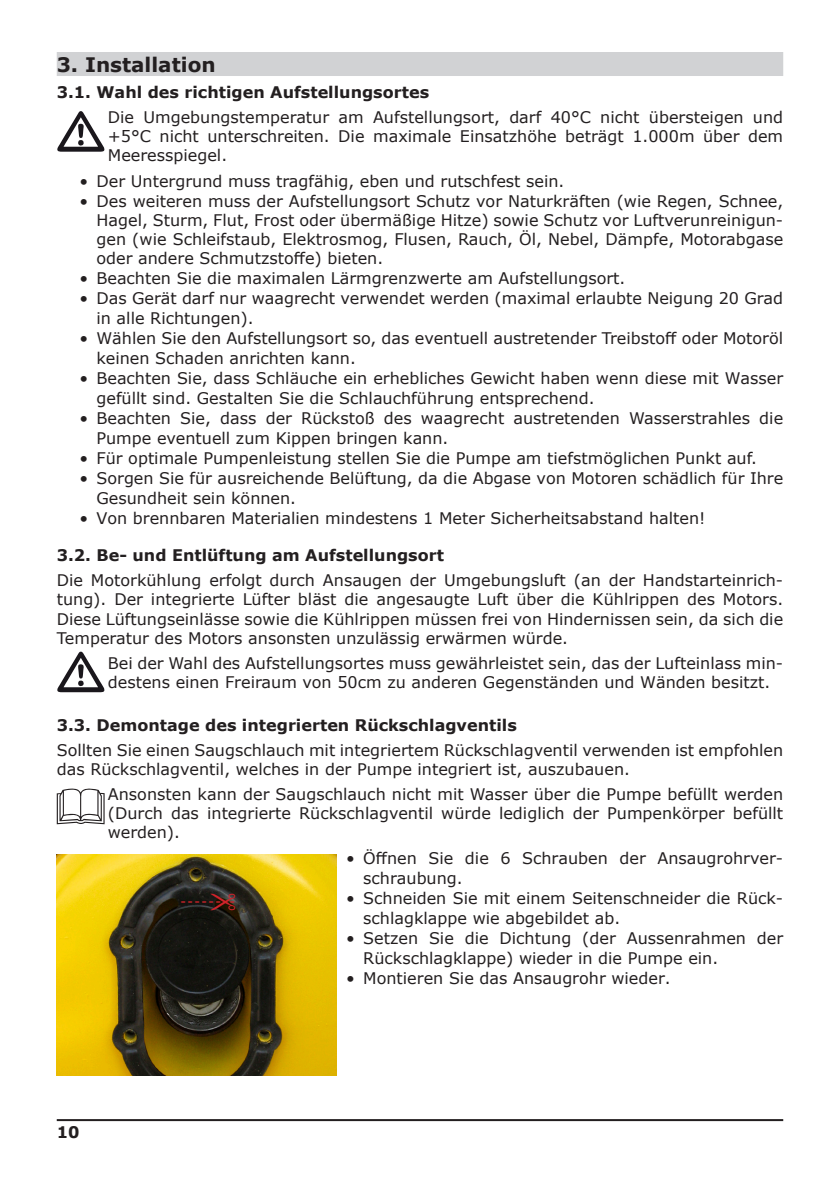
<style>
.page{position:relative;width:840px;height:1191px;background:#fff}
.page>*{position:absolute;margin:0;border:0;box-sizing:border-box;transform-origin:0 0}
.Hauptüberschrift{font:700 20px "Verdana";color:#231f20}
.Stdtxt__Punkt{font:16px/20px "Verdana";color:#231f20}
.Standardtext_mit_Pun{font:16px/20px "Verdana";color:#231f20}
.Stdtxt__kl_Symbol{font:16px/19.2px "Verdana";color:#231f20;text-align:justify}
.Stdtxt{font:16px/19.2px "Verdana";color:#231f20;text-align:justify}
.Subüberschrift{font:700 16px "Verdana";color:#231f20}
</style>
<div class="page">
<hr style="left:57px;top:1119px;width:725px;height:2px;background:#231f20">
<div style="left:57px;top:52px;width:725px;height:24px;background:#d1d2d4"></div>
<svg style="left:57px;top:111px;width:47px;height:41px"></svg>
<svg style="left:57px;top:651px;width:47px;height:41px"></svg>
<svg style="left:57px;top:788px;width:47px;height:36px"></svg>
<img style="left:57px;top:855px;width:279px;height:220px">
<svg style="left:181px;top:893px;width:54px;height:17px"></svg>
<p class="Hauptüberschrift" style="left:57px;top:51px;width:160px">3. Installation</p>
<p class="Subüberschrift" style="left:57px;top:81px;width:373px">3.1. Wahl des richtigen Aufstellungsortes</p>
<p class="Stdtxt__kl_Symbol" style="left:108px;top:107px;width:676px">Die Umgebungstemperatur am Aufstellungsort, darf 40°C nicht übersteigen und +5°C nicht unterschreiten. Die maximale Einsatzhöhe beträgt 1.000m über dem Meeresspiegel.</p>
<p class="Stdtxt__Punkt" style="left:79px;top:171px;width:486px">• Der Untergrund muss tragfähig, eben und rutschfest sein.</p>
<p class="Stdtxt__Punkt" style="left:96px;top:191px;width:688px;line-height:19.2px;text-align:justify;text-indent:-17px">• Des weiteren muss der Aufstellungsort Schutz vor Naturkräften (wie Regen, Schnee, Hagel, Sturm, Flut, Frost oder übermäßige Hitze) sowie Schutz vor Luftverunreinigun&shy;gen (wie Schleifstaub, Elektrosmog, Flusen, Rauch, Öl, Nebel, Dämpfe, Motorabgase oder andere Schmutzstoffe) bieten.</p>
<p class="Stdtxt__Punkt" style="left:79px;top:268px;width:547px">• Beachten Sie die maximalen Lärmgrenzwerte am Aufstellungsort.</p>
<p class="Standardtext_mit_Pun" style="left:96px;top:288px;width:687px;text-indent:-17px">• Das Gerät darf nur waagrecht verwendet werden (maximal erlaubte Neigung 20 Grad in alle Richtungen).</p>
<p class="Standardtext_mit_Pun" style="left:96px;top:328px;width:687px;text-indent:-17px">• Wählen Sie den Aufstellungsort so, das eventuell austretender Treibstoff oder Motoröl keinen Schaden anrichten kann.</p>
<p class="Standardtext_mit_Pun" style="left:96px;top:368px;width:688px;text-indent:-17px">• Beachten Sie, dass Schläuche ein erhebliches Gewicht haben wenn diese mit Wasser gefüllt sind. Gestalten Sie die Schlauchführung entsprechend.</p>
<p class="Stdtxt__Punkt" style="left:96px;top:408px;width:687px;text-indent:-17px">• Beachten Sie, dass der Rückstoß des waagrecht austretenden Wasserstrahles die<br>Pumpe eventuell zum Kippen bringen kann.</p>
<p class="Stdtxt__Punkt" style="left:79px;top:448px;width:678px">• Für optimale Pumpenleistung stellen Sie die Pumpe am tiefstmöglichen Punkt auf.</p>
<p class="Standardtext_mit_Pun" style="left:96px;top:468px;width:688px;text-indent:-17px">• Sorgen Sie für ausreichende Belüftung, da die Abgase von Motoren schädlich für Ihre<br>Gesundheit sein können.</p>
<p class="Standardtext_mit_Pun" style="left:79px;top:508px;width:627px">• Von brennbaren Materialien mindestens 1 Meter Sicherheitsabstand halten!</p>
<p class="Subüberschrift" style="left:57px;top:544px;width:388px">3.2. Be- und Entlüftung am Aufstellungsort</p>
<p class="Stdtxt" style="left:57px;top:570px;width:727px">Die Motorkühlung erfolgt durch Ansaugen der Umgebungsluft (an der Handstarteinrich&shy;tung). Der integrierte Lüfter bläst die angesaugte Luft über die Kühlrippen des Motors.<br>Diese Lüftungseinlässe sowie die Kühlrippen müssen frei von Hindernissen sein, da sich die Temperatur des Motors ansonsten unzulässig erwärmen würde.</p>
<p class="Stdtxt__kl_Symbol" style="left:108px;top:653px;width:676px">Bei der Wahl des Aufstellungsortes muss gewährleistet sein, das der Lufteinlass min&shy;destens einen Freiraum von 50cm zu anderen Gegenständen und Wänden besitzt.</p>
<p class="Subüberschrift" style="left:57px;top:713px;width:461px">3.3. Demontage des integrierten Rückschlagventils</p>
<p class="Stdtxt" style="left:57px;top:740px;width:727px">Sollten Sie einen Saugschlauch mit integriertem Rückschlagventil verwenden ist empfohlen das Rückschlagventil, welches in der Pumpe integriert ist, auszubauen.</p>
<p class="Stdtxt__kl_Symbol" style="left:108px;top:784px;width:676px">Ansonsten kann der Saugschlauch nicht mit Wasser über die Pumpe befüllt werden (Durch das integrierte Rückschlagventil würde lediglich der Pumpenkörper befüllt werden).</p>
<p class="Stdtxt__Punkt" style="left:363px;top:847px;width:421px;text-indent:-17px">• Öffnen Sie die 6 Schrauben der Ansaugrohrver&shy;schraubung.</p>
<p class="Stdtxt__Punkt" style="left:363px;top:887px;width:421px;text-indent:-17px">• Schneiden Sie mit einem Seitenschneider die Rück&shy;schlagklappe wie abgebildet ab.</p>
<p class="Stdtxt__Punkt" style="left:363px;top:927px;width:421px;text-indent:-17px">• Setzen Sie die Dichtung (der Aussenrahmen der<br>Rückschlagklappe) wieder in die Pumpe ein.</p>
<p class="Stdtxt__Punkt" style="left:346px;top:967px;width:326px">• Montieren Sie das Ansaugrohr wieder.</p>
<p class="Subüberschrift" style="left:57px;top:1120px;width:24px">10</p>
</div>
